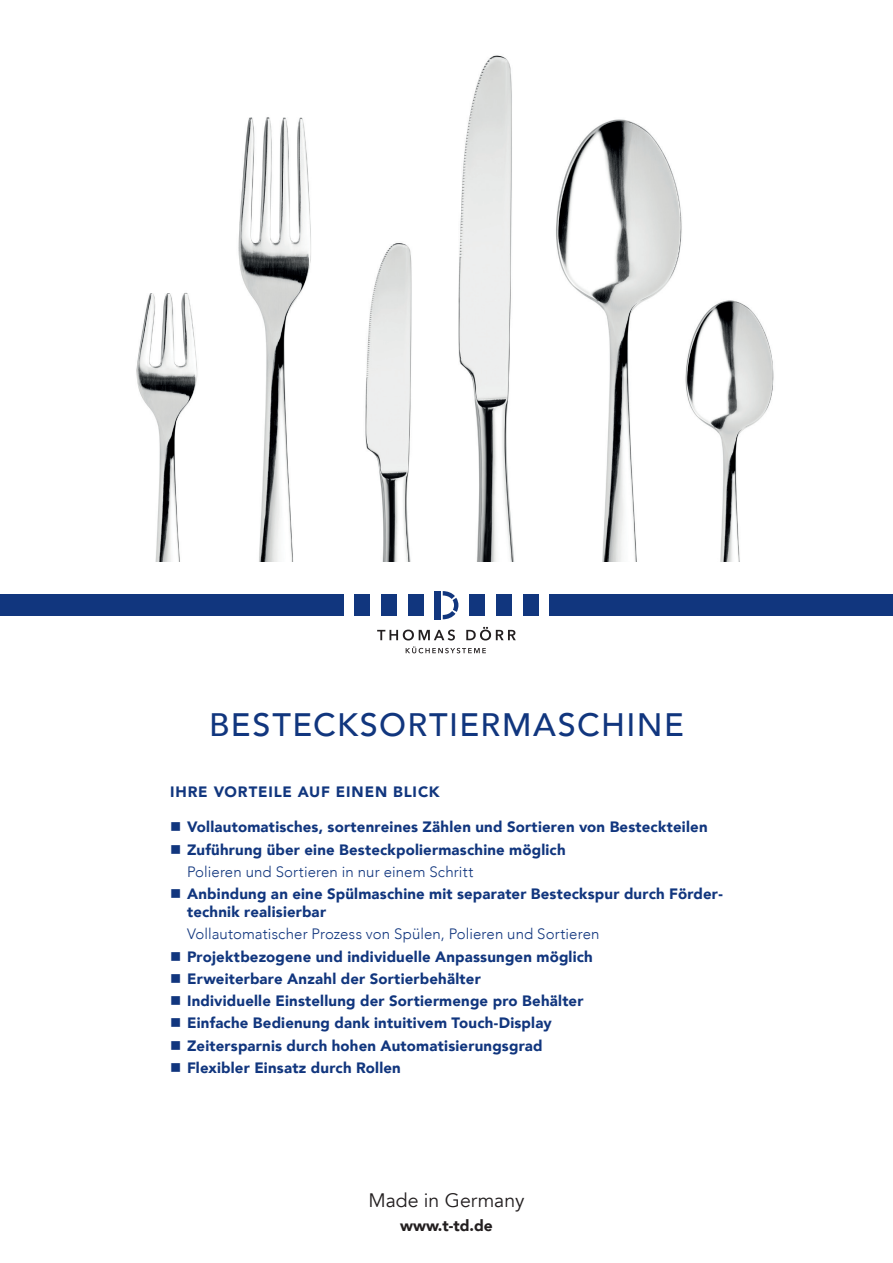
<style>
.page{position:relative;width:893px;height:1263px;background:#fff}
.page>*{position:absolute;margin:0;border:0;box-sizing:border-box;transform-origin:0 0}
.t1{font:500 32.4px "Avenir";letter-spacing:.04em;color:#11367e}
.t2{font:19.5px "Avenir";color:#231f20}
.t3{font:900 15.6px "Avenir";color:#231f20}
.t4{font:900 15px/22.2px "Avenir";letter-spacing:.015em;color:#11367e}
.t5{font:300 15px "Avenir";letter-spacing:.01em;color:#11367e}
.t6{font:900 15px "Avenir";letter-spacing:.06em;color:#11367e}
</style>
<div class="page">
<svg style="left:406px;top:646px;width:80px;height:7px"></svg>
<svg style="left:377px;top:630px;width:78px;height:10px"></svg>
<svg style="left:466px;top:627px;width:50px;height:13px"></svg>
<div style="left:355px;top:595px;width:15px;height:21px;background:#11367e"></div>
<div style="left:381px;top:595px;width:16px;height:21px;background:#11367e"></div>
<div style="left:408px;top:595px;width:16px;height:21px;background:#11367e"></div>
<div style="left:470px;top:595px;width:15px;height:21px;background:#11367e"></div>
<div style="left:496px;top:595px;width:16px;height:21px;background:#11367e"></div>
<div style="left:523px;top:595px;width:15px;height:21px;background:#11367e"></div>
<div style="left:435px;top:591px;width:6px;height:28px;background:#11367e"></div>
<svg style="left:443px;top:591px;width:15px;height:28px"></svg>
<div style="left:0;top:595px;width:343px;height:21px;background:#11367e"></div>
<div style="left:549px;top:595px;width:344px;height:21px;background:#11367e"></div>
<img style="left:136px;top:55px;width:638px;height:506px">
<h1 class="t1" style="left:209px;top:696px;width:476px">BESTECKSORTIERMASCHINE</h1>
<p class="t6" style="left:170px;top:779px;width:271px">IHRE VORTEILE AUF EINEN BLICK</p>
<p class="t4" style="left:187px;top:816px;width:522px">Vollautomatisches, sortenreines Zählen und Sortieren von Besteckteilen<br>Zuführung über eine Besteckpoliermaschine möglich</p>
<p class="t5" style="left:187px;top:863px;width:288px">Polieren und Sortieren in nur einem Schritt</p>
<p class="t4" style="left:187px;top:884px;width:537px;line-height:18px">Anbindung an eine Spülmaschine mit separater Besteckspur durch Förder&shy;technik realisierbar</p>
<p class="t5" style="left:187px;top:925px;width:414px">Vollautomatischer Prozess von Spülen, Polieren und Sortieren</p>
<p class="t4" style="left:187px;top:945px;width:407px">Projektbezogene und individuelle Anpassungen möglich Erweiterbare Anzahl der Sortierbehälter<br>Individuelle Einstellung der Sortiermenge pro Behälter Einfache Bedienung dank intuitivem Touch-Display Zeitersparnis durch hohen Automatisierungsgrad Flexibler Einsatz durch Rollen</p>
<h2 class="t2" style="left:368px;top:1188px;width:158px">Made in Germany</h2>
<p class="t3" style="left:400px;top:1212px;width:94px">www.t-td.de</p>
</div>
